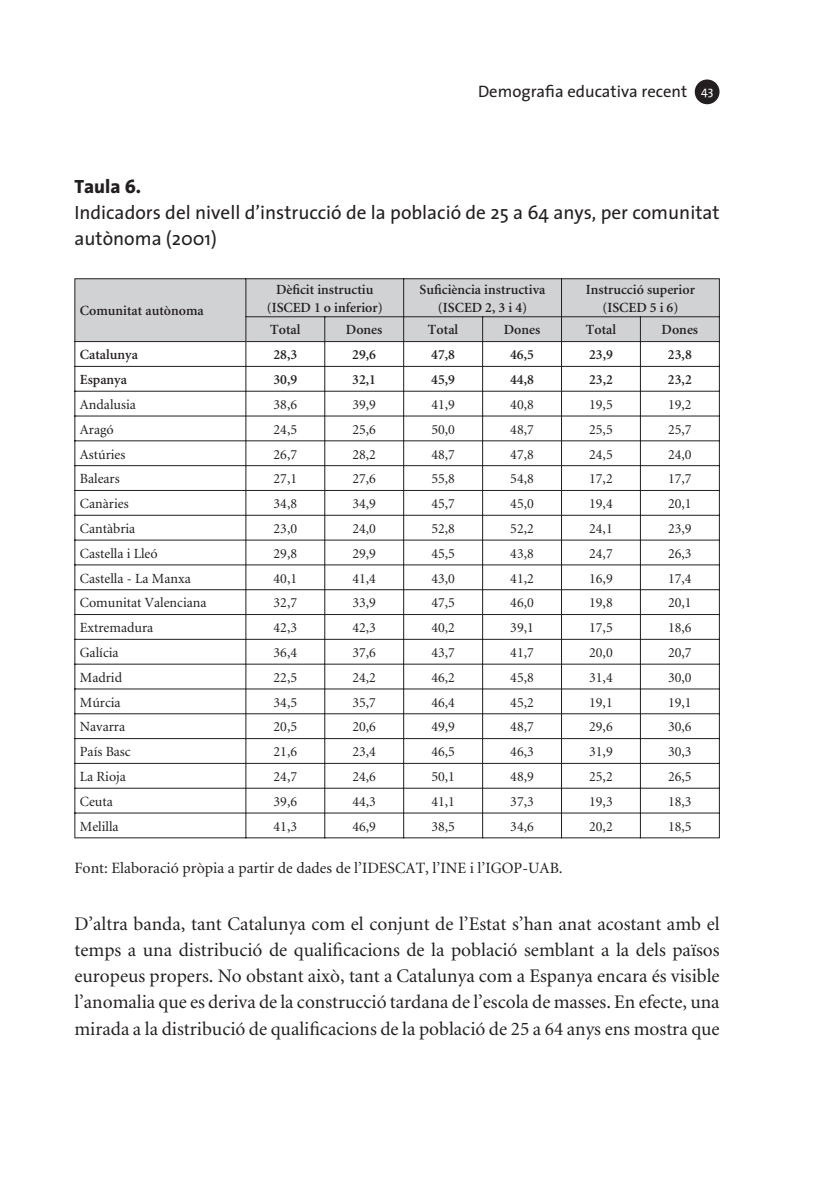
<style>
.page{position:relative;width:819px;height:1191px;background:#fff}
.page>*{position:absolute;margin:0;border:0;box-sizing:border-box;transform-origin:0 0}
.t1{font:19.25px/26.2px "Minion";color:#231f20;text-align:justify}
.t2{font:19.25px/26.2px "The Sans Plain";color:#231f20}
.t3{font:19.25px "The Sans Extra Bold Plain";color:#231f20}
.t4{font:16.62px "The Sans Plain";color:#231f20}
.t5{font:15.75px "Minion";color:#231f20}
.t6{font:14px "Minion";color:#231f20}
.t7{font:600 14px/17.5px "Minion";color:#231f20;text-align:center}
.s1{font-size:12.25px;color:#fff}
</style>
<div class="page">
<div style="left:694px;top:79px;width:25px;height:25px;background:#231f20;border-radius:50%"></div>
<svg style="left:74px;top:278px;width:646px;height:561px"></svg>
<hr style="left:74px;top:278px;width:171px;height:1px;background:#231f20">
<hr style="left:74px;top:279px;width:1px;height:38px;background:#231f20">
<hr style="left:245px;top:278px;width:1px;height:38px;background:#231f20">
<svg style="left:245px;top:317px;width:1px;height:24px"></svg>
<hr style="left:74px;top:341px;width:172px;height:1px;background:#231f20">
<svg style="left:74px;top:317px;width:1px;height:24px"></svg>
<p class="t4" style="left:478px;top:77px;width:237px">Demografia educativa recent <span class="s1">43</span></p>
<h1 class="t3" style="left:74px;top:170px;width:68px">Taula 6.</h1>
<h1 class="t2" style="left:74px;top:198px;width:646px">Indicadors del nivell d’instrucció de la població de 25 a 64 anys, per comunitat autònoma (2001)</h1>
<p class="t7" style="left:80px;top:302px;width:126px">Comunitat autònoma</p>
<p class="t7" style="left:267px;top:281px;width:118px">Dèficit instructiu (ISCED 1 o inferior)</p>
<p class="t7" style="left:419px;top:281px;width:127px">Suficiència instructiva (ISCED 2, 3 i 4)</p>
<p class="t7" style="left:585px;top:281px;width:111px">Instrucció superior (ISCED 5 i 6)</p>
<p class="t7" style="left:270px;top:321px;width:32px">Total</p>
<p class="t7" style="left:346px;top:321px;width:38px">Dones</p>
<p class="t7" style="left:428px;top:321px;width:32px">Total</p>
<p class="t7" style="left:504px;top:321px;width:38px">Dones</p>
<p class="t7" style="left:585px;top:321px;width:32px">Total</p>
<p class="t7" style="left:661px;top:321px;width:38px">Dones</p>
<p class="t7" style="left:80px;top:346px;width:60px">Catalunya</p>
<p class="t7" style="left:273px;top:346px;width:25px">28,3</p>
<p class="t7" style="left:352px;top:346px;width:25px">29,6</p>
<p class="t7" style="left:431px;top:346px;width:25px">47,8</p>
<p class="t7" style="left:510px;top:346px;width:25px">46,5</p>
<p class="t7" style="left:589px;top:346px;width:25px">23,9</p>
<p class="t7" style="left:668px;top:346px;width:25px">23,8</p>
<p class="t7" style="left:80px;top:371px;width:49px">Espanya</p>
<p class="t7" style="left:273px;top:371px;width:25px">30,9</p>
<p class="t7" style="left:352px;top:371px;width:25px">32,1</p>
<p class="t7" style="left:431px;top:371px;width:25px">45,9</p>
<p class="t7" style="left:510px;top:371px;width:25px">44,8</p>
<p class="t7" style="left:589px;top:371px;width:25px">23,2</p>
<p class="t7" style="left:668px;top:371px;width:25px">23,2</p>
<p class="t6" style="left:80px;top:397px;width:58px">Andalusia</p>
<p class="t6" style="left:273px;top:397px;width:25px">38,6</p>
<p class="t6" style="left:352px;top:397px;width:25px">39,9</p>
<p class="t6" style="left:431px;top:397px;width:25px">41,9</p>
<p class="t6" style="left:510px;top:397px;width:25px">40,8</p>
<p class="t6" style="left:589px;top:397px;width:25px">19,5</p>
<p class="t6" style="left:668px;top:397px;width:25px">19,2</p>
<p class="t6" style="left:80px;top:422px;width:35px">Aragó</p>
<p class="t6" style="left:273px;top:422px;width:25px">24,5</p>
<p class="t6" style="left:352px;top:422px;width:25px">25,6</p>
<p class="t6" style="left:431px;top:422px;width:25px">50,0</p>
<p class="t6" style="left:510px;top:422px;width:25px">48,7</p>
<p class="t6" style="left:589px;top:422px;width:25px">25,5</p>
<p class="t6" style="left:668px;top:422px;width:25px">25,7</p>
<p class="t6" style="left:80px;top:447px;width:47px">Astúries</p>
<p class="t6" style="left:273px;top:447px;width:25px">26,7</p>
<p class="t6" style="left:352px;top:447px;width:25px">28,2</p>
<p class="t6" style="left:431px;top:447px;width:25px">48,7</p>
<p class="t6" style="left:510px;top:447px;width:25px">47,8</p>
<p class="t6" style="left:589px;top:447px;width:25px">24,5</p>
<p class="t6" style="left:668px;top:447px;width:25px">24,0</p>
<p class="t6" style="left:80px;top:472px;width:41px">Balears</p>
<p class="t6" style="left:273px;top:472px;width:25px">27,1</p>
<p class="t6" style="left:352px;top:472px;width:25px">27,6</p>
<p class="t6" style="left:431px;top:472px;width:25px">55,8</p>
<p class="t6" style="left:510px;top:472px;width:25px">54,8</p>
<p class="t6" style="left:589px;top:472px;width:25px">17,2</p>
<p class="t6" style="left:668px;top:472px;width:25px">17,7</p>
<p class="t6" style="left:80px;top:497px;width:50px">Canàries</p>
<p class="t6" style="left:273px;top:497px;width:25px">34,8</p>
<p class="t6" style="left:352px;top:497px;width:25px">34,9</p>
<p class="t6" style="left:431px;top:497px;width:25px">45,7</p>
<p class="t6" style="left:510px;top:497px;width:25px">45,0</p>
<p class="t6" style="left:589px;top:497px;width:25px">19,4</p>
<p class="t6" style="left:668px;top:497px;width:25px">20,1</p>
<p class="t6" style="left:80px;top:521px;width:57px">Cantàbria</p>
<p class="t6" style="left:273px;top:521px;width:25px">23,0</p>
<p class="t6" style="left:352px;top:521px;width:25px">24,0</p>
<p class="t6" style="left:431px;top:521px;width:25px">52,8</p>
<p class="t6" style="left:510px;top:521px;width:25px">52,2</p>
<p class="t6" style="left:589px;top:521px;width:25px">24,1</p>
<p class="t6" style="left:668px;top:521px;width:25px">23,9</p>
<p class="t6" style="left:80px;top:546px;width:79px">Castella i Lleó</p>
<p class="t6" style="left:273px;top:546px;width:25px">29,8</p>
<p class="t6" style="left:352px;top:546px;width:25px">29,9</p>
<p class="t6" style="left:431px;top:546px;width:25px">45,5</p>
<p class="t6" style="left:510px;top:546px;width:25px">43,8</p>
<p class="t6" style="left:589px;top:546px;width:25px">24,7</p>
<p class="t6" style="left:668px;top:546px;width:25px">26,3</p>
<p class="t6" style="left:80px;top:571px;width:112px">Castella - La Manxa</p>
<p class="t6" style="left:273px;top:571px;width:25px">40,1</p>
<p class="t6" style="left:352px;top:571px;width:25px">41,4</p>
<p class="t6" style="left:431px;top:571px;width:25px">43,0</p>
<p class="t6" style="left:510px;top:571px;width:25px">41,2</p>
<p class="t6" style="left:589px;top:571px;width:25px">16,9</p>
<p class="t6" style="left:668px;top:571px;width:25px">17,4</p>
<p class="t6" style="left:80px;top:596px;width:128px">Comunitat Valenciana</p>
<p class="t6" style="left:273px;top:596px;width:25px">32,7</p>
<p class="t6" style="left:352px;top:596px;width:25px">33,9</p>
<p class="t6" style="left:431px;top:596px;width:25px">47,5</p>
<p class="t6" style="left:510px;top:596px;width:25px">46,0</p>
<p class="t6" style="left:589px;top:596px;width:25px">19,8</p>
<p class="t6" style="left:668px;top:596px;width:25px">20,1</p>
<p class="t6" style="left:80px;top:621px;width:75px">Extremadura</p>
<p class="t6" style="left:273px;top:621px;width:25px">42,3</p>
<p class="t6" style="left:352px;top:621px;width:25px">42,3</p>
<p class="t6" style="left:431px;top:621px;width:25px">40,2</p>
<p class="t6" style="left:510px;top:621px;width:25px">39,1</p>
<p class="t6" style="left:589px;top:621px;width:25px">17,5</p>
<p class="t6" style="left:668px;top:621px;width:25px">18,6</p>
<p class="t6" style="left:80px;top:645px;width:40px">Galícia</p>
<p class="t6" style="left:273px;top:645px;width:25px">36,4</p>
<p class="t6" style="left:352px;top:645px;width:25px">37,6</p>
<p class="t6" style="left:431px;top:645px;width:25px">43,7</p>
<p class="t6" style="left:510px;top:645px;width:25px">41,7</p>
<p class="t6" style="left:589px;top:645px;width:25px">20,0</p>
<p class="t6" style="left:668px;top:645px;width:25px">20,7</p>
<p class="t6" style="left:80px;top:670px;width:44px">Madrid</p>
<p class="t6" style="left:273px;top:670px;width:25px">22,5</p>
<p class="t6" style="left:352px;top:670px;width:25px">24,2</p>
<p class="t6" style="left:431px;top:670px;width:25px">46,2</p>
<p class="t6" style="left:510px;top:670px;width:25px">45,8</p>
<p class="t6" style="left:589px;top:670px;width:25px">31,4</p>
<p class="t6" style="left:668px;top:670px;width:25px">30,0</p>
<p class="t6" style="left:80px;top:695px;width:42px">Múrcia</p>
<p class="t6" style="left:273px;top:695px;width:25px">34,5</p>
<p class="t6" style="left:352px;top:695px;width:25px">35,7</p>
<p class="t6" style="left:431px;top:695px;width:25px">46,4</p>
<p class="t6" style="left:510px;top:695px;width:25px">45,2</p>
<p class="t6" style="left:589px;top:695px;width:25px">19,1</p>
<p class="t6" style="left:668px;top:695px;width:25px">19,1</p>
<p class="t6" style="left:80px;top:720px;width:47px">Navarra</p>
<p class="t6" style="left:273px;top:720px;width:25px">20,5</p>
<p class="t6" style="left:352px;top:720px;width:25px">20,6</p>
<p class="t6" style="left:431px;top:720px;width:25px">49,9</p>
<p class="t6" style="left:510px;top:720px;width:25px">48,7</p>
<p class="t6" style="left:589px;top:720px;width:25px">29,6</p>
<p class="t6" style="left:668px;top:720px;width:25px">30,6</p>
<p class="t6" style="left:80px;top:745px;width:52px">País Basc</p>
<p class="t6" style="left:273px;top:745px;width:25px">21,6</p>
<p class="t6" style="left:352px;top:745px;width:25px">23,4</p>
<p class="t6" style="left:431px;top:745px;width:25px">46,5</p>
<p class="t6" style="left:510px;top:745px;width:25px">46,3</p>
<p class="t6" style="left:589px;top:745px;width:25px">31,9</p>
<p class="t6" style="left:668px;top:745px;width:25px">30,3</p>
<p class="t6" style="left:80px;top:769px;width:48px">La Rioja</p>
<p class="t6" style="left:273px;top:769px;width:25px">24,7</p>
<p class="t6" style="left:352px;top:769px;width:25px">24,6</p>
<p class="t6" style="left:431px;top:769px;width:25px">50,1</p>
<p class="t6" style="left:510px;top:769px;width:25px">48,9</p>
<p class="t6" style="left:589px;top:769px;width:25px">25,2</p>
<p class="t6" style="left:668px;top:769px;width:25px">26,5</p>
<p class="t6" style="left:80px;top:794px;width:35px">Ceuta</p>
<p class="t6" style="left:273px;top:794px;width:25px">39,6</p>
<p class="t6" style="left:352px;top:794px;width:25px">44,3</p>
<p class="t6" style="left:431px;top:794px;width:25px">41,1</p>
<p class="t6" style="left:510px;top:794px;width:25px">37,3</p>
<p class="t6" style="left:589px;top:794px;width:25px">19,3</p>
<p class="t6" style="left:668px;top:794px;width:25px">18,3</p>
<p class="t6" style="left:80px;top:819px;width:40px">Melilla</p>
<p class="t6" style="left:273px;top:819px;width:25px">41,3</p>
<p class="t6" style="left:352px;top:819px;width:25px">46,9</p>
<p class="t6" style="left:431px;top:819px;width:25px">38,5</p>
<p class="t6" style="left:510px;top:819px;width:25px">34,6</p>
<p class="t6" style="left:589px;top:819px;width:25px">20,2</p>
<p class="t6" style="left:668px;top:819px;width:25px">18,5</p>
<p class="t5" style="left:74px;top:860px;width:490px">Font: Elaboració pròpia a partir de dades de l’IDESCAT, l’INE i l’IGOP-UAB.</p>
<p class="t1" style="left:74px;top:911px;width:646px">D’altra banda, tant Catalunya com el conjunt de l’Estat s’han anat acostant amb el temps a una distribució de qualificacions de la població semblant a la dels països europeus propers. No obstant això, tant a Catalunya com a Espanya encara és visible l’anomalia que es deriva de la construcció tardana de l’escola de masses. En efecte, una mirada a la distribució de qualificacions de la població de 25 a 64 anys ens mostra que</p>
</div>
